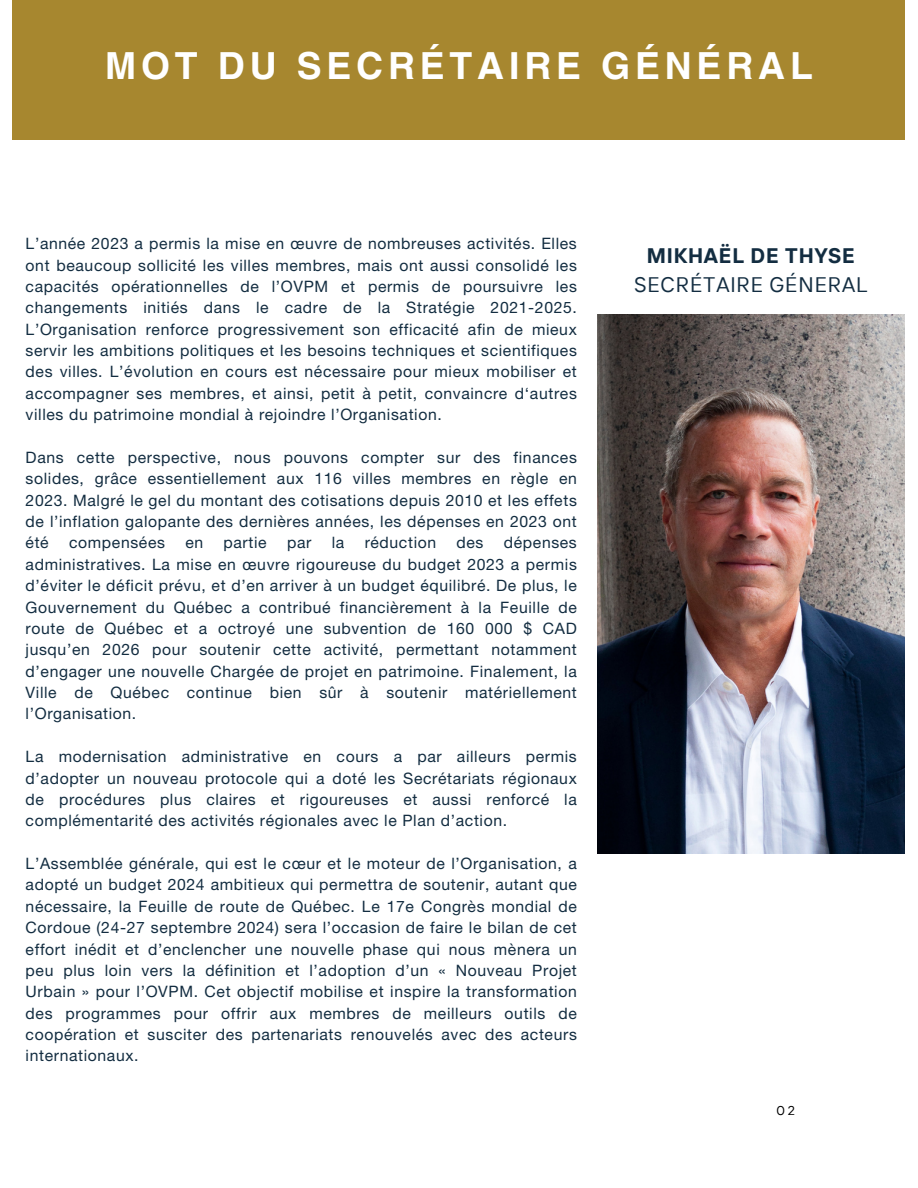
<style>
.page{position:relative;width:918px;height:1188px;background:#fff}
.page>*{position:absolute;margin:0;border:0;box-sizing:border-box;transform-origin:0 0}
.t1{font:700 37.35px "Helvetica LT Pro";letter-spacing:.13em;color:#fff}
.t2{font:21px/29.2px "TT Interphases";letter-spacing:.04em;color:#132d41;text-align:center}
.t3{font:15.75px/21.3px "Helvetica Neue LT Std";letter-spacing:.04em;color:#132d41;text-align:justify}
.t4{font:12.75px "TT Interphases";color:#000001}
.s1{font-weight:700}
</style>
<div class="page">
<img style="left:597px;top:314px;width:307px;height:539px">
<div style="left:13px;top:0;width:892px;height:139px;background:#a7872f"></div>
<p class="t1" style="left:105px;top:52px;width:709px">MOT DU SECRÉTAIRE GÉNÉRAL</p>
<h1 class="t3" style="left:26px;top:235px;width:553px">L’année 2023 a permis la mise en œuvre de nombreuses activités. Elles ont beaucoup sollicité les villes membres, mais ont aussi consolidé les capacités opérationnelles de l’OVPM et permis de poursuivre les changements initiés dans le cadre de la Stratégie 2021-2025.<br>L’Organisation renforce progressivement son efficacité afin de mieux servir les ambitions politiques et les besoins techniques et scientifiques des villes. L’évolution en cours est nécessaire pour mieux mobiliser et accompagner ses membres, et ainsi, petit à petit, convaincre d‘autres villes du patrimoine mondial à rejoindre l’Organisation.</h1>
<p class="t3" style="left:26px;top:449px;width:553px">Dans cette perspective, nous pouvons compter sur des finances solides, grâce essentiellement aux 116 villes membres en règle en 2023. Malgré le gel du montant des cotisations depuis 2010 et les effets de l’inflation galopante des dernières années, les dépenses en 2023 ont été</p>
<p class="t3" style="left:26px;top:534px;width:553px;text-indent:478px">dépenses administratives. La mise en œuvre rigoureuse du budget 2023 a permis d’éviter le déficit prévu, et d’en arriver à un budget équilibré. De plus, le Gouvernement du Québec a contribué financièrement à la Feuille de route de Québec et a octroyé une subvention de 160 000 $ CAD jusqu’en 2026 pour soutenir cette activité, permettant notamment d’engager une nouvelle Chargée de projet en patrimoine. Finalement, la Ville de Québec continue bien sûr à soutenir matériellement l’Organisation.</p>
<p class="t3" style="left:26px;top:748px;width:553px">La modernisation administrative en cours a par ailleurs permis d’adopter un nouveau protocole qui a doté les Secrétariats régionaux de procédures plus claires et rigoureuses et aussi renforcé la complémentarité des activités régionales avec le Plan d’action.</p>
<p class="t3" style="left:26px;top:855px;width:553px">L’Assemblée générale, qui est le cœur et le moteur de l’Organisation, a adopté un budget 2024 ambitieux qui permettra de soutenir, autant que nécessaire, la Feuille de route de Québec. Le 17e Congrès mondial de Cordoue (24-27 septembre 2024) sera l’occasion de faire le bilan de cet effort inédit et d’enclencher une nouvelle phase qui nous mènera un peu plus loin vers la définition et l’adoption d’un « Nouveau Projet Urbain » pour l’OVPM. Cet objectif mobilise et inspire la transformation des programmes pour offrir aux membres de meilleurs outils de coopération et susciter des partenariats renouvelés avec des acteurs internationaux.</p>
<p class="t3" style="left:69px;top:534px;width:97px">compensées</p>
<p class="t3" style="left:185px;top:534px;width:19px">en</p>
<p class="t3" style="left:224px;top:534px;width:45px">partie</p>
<p class="t3" style="left:287px;top:534px;width:26px">par</p>
<p class="t3" style="left:332px;top:534px;width:14px">la</p>
<p class="t3" style="left:365px;top:534px;width:73px">réduction</p>
<p class="t3" style="left:457px;top:534px;width:28px">des</p>
<p class="t2" style="left:634px;top:240px;width:235px"><span class="s1">MIKHAËL DE THYSE<br></span>SECRÉTAIRE GÉNERAL</p>
<h2 class="t4" style="left:776px;top:1102px;width:20px">02</h2>
</div>
